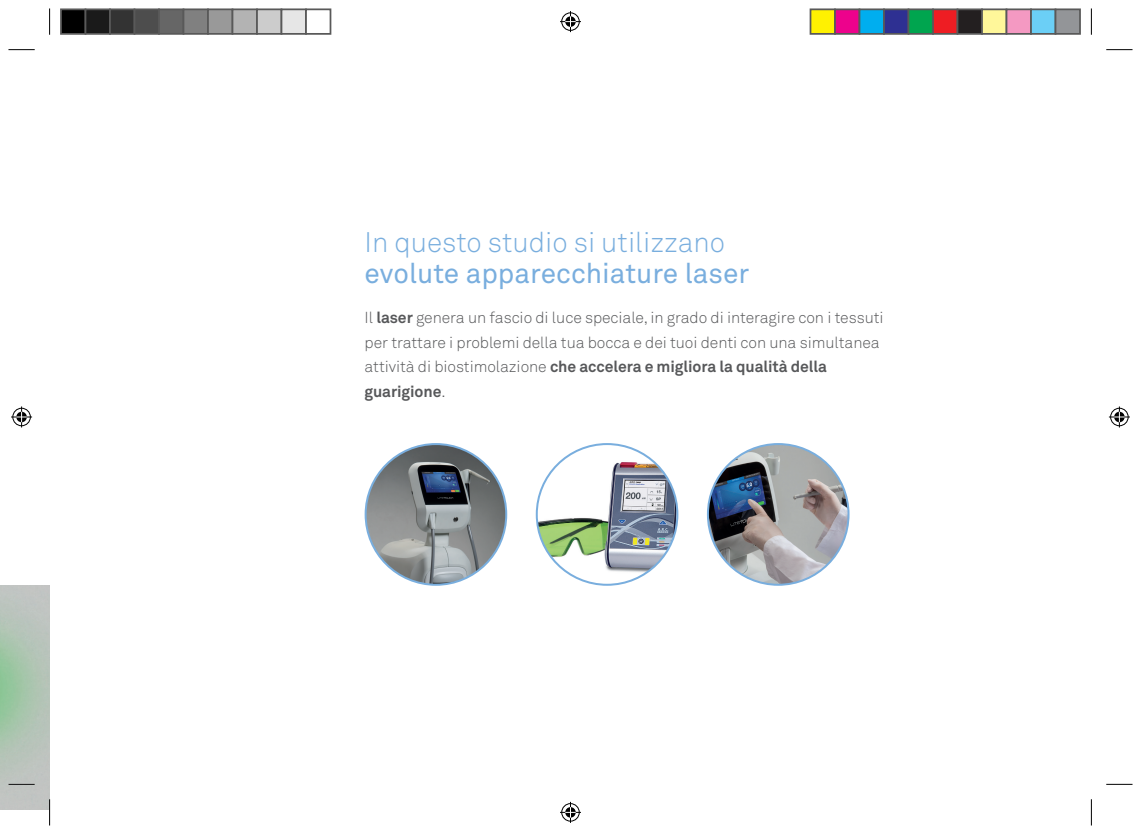
<style>
.page{position:relative;width:1141px;height:834px;background:#fff}
.page>*{position:absolute;margin:0;border:0;box-sizing:border-box;transform-origin:0 0}
.t1{font:28px "Akkurat Pro";color:#79aede}
.t2{font:28px "Akkurat Light Pro";color:#79aede}
.t3{font:15.75px/24.5px "Akkurat Light Pro";letter-spacing:-.005em;color:#57585a}
.s1{font-family:"Akkurat";font-weight:700}
.s2{font-family:"Akkurat Pro";font-weight:700}
</style>
<div class="page">
<img style="left:0;top:585px;width:50px;height:224px">
<img style="left:366px;top:444px;width:140px;height:140px;border-radius:70px">
<img style="left:537px;top:444px;width:140px;height:140px;border-radius:70px">
<img style="left:708px;top:444px;width:141px;height:140px;border-radius:70px">
<svg style="left:8px;top:49px;width:27px;height:1px"></svg>
<svg style="left:1106px;top:49px;width:26px;height:1px"></svg>
<svg style="left:8px;top:783px;width:27px;height:1px"></svg>
<svg style="left:1106px;top:783px;width:26px;height:1px"></svg>
<svg style="left:49px;top:8px;width:1px;height:27px"></svg>
<svg style="left:49px;top:799px;width:1px;height:26px"></svg>
<svg style="left:1091px;top:8px;width:1px;height:27px"></svg>
<svg style="left:1091px;top:799px;width:1px;height:26px"></svg>
<svg style="left:560px;top:11px;width:21px;height:21px"></svg>
<svg style="left:560px;top:801px;width:21px;height:21px"></svg>
<svg style="left:11px;top:406px;width:21px;height:21px"></svg>
<svg style="left:1109px;top:406px;width:21px;height:21px"></svg>
<div style="left:61px;top:9px;width:24px;height:25px;background:#000"></div>
<div style="left:60px;top:8px;width:26px;height:27px;border:2px solid #595959"></div>
<div style="left:85px;top:9px;width:25px;height:25px;background:#1a1a1a"></div>
<div style="left:85px;top:8px;width:26px;height:27px;border:2px solid #595959"></div>
<div style="left:110px;top:9px;width:24px;height:25px;background:#333"></div>
<div style="left:109px;top:8px;width:26px;height:27px;border:2px solid #595959"></div>
<div style="left:134px;top:9px;width:25px;height:25px;background:#4d4d4d"></div>
<div style="left:134px;top:8px;width:26px;height:27px;border:2px solid #595959"></div>
<div style="left:159px;top:9px;width:24px;height:25px;background:#666"></div>
<div style="left:158px;top:8px;width:26px;height:27px;border:2px solid #595959"></div>
<div style="left:183px;top:9px;width:25px;height:25px;background:#808080"></div>
<div style="left:183px;top:8px;width:26px;height:27px;border:2px solid #595959"></div>
<div style="left:208px;top:9px;width:24px;height:25px;background:#999"></div>
<div style="left:207px;top:8px;width:26px;height:27px;border:2px solid #595959"></div>
<div style="left:232px;top:9px;width:25px;height:25px;background:#b3b3b3"></div>
<div style="left:232px;top:8px;width:26px;height:27px;border:2px solid #595959"></div>
<div style="left:257px;top:9px;width:24px;height:25px;background:#ccc"></div>
<div style="left:256px;top:8px;width:26px;height:27px;border:2px solid #595959"></div>
<div style="left:281px;top:9px;width:25px;height:25px;background:#e6e6e6"></div>
<div style="left:281px;top:8px;width:26px;height:27px;border:2px solid #595959"></div>
<div style="left:305px;top:8px;width:26px;height:27px;border:2px solid #595959"></div>
<div style="left:810px;top:9px;width:25px;height:25px;background:#fff101"></div>
<div style="left:810px;top:8px;width:26px;height:27px;border:2px solid #595959"></div>
<div style="left:835px;top:9px;width:24px;height:25px;background:#ed028c"></div>
<div style="left:834px;top:8px;width:26px;height:27px;border:2px solid #595959"></div>
<div style="left:859px;top:9px;width:25px;height:25px;background:#00aeef"></div>
<div style="left:859px;top:8px;width:26px;height:27px;border:2px solid #595959"></div>
<div style="left:884px;top:9px;width:24px;height:25px;background:#2e3092"></div>
<div style="left:883px;top:8px;width:26px;height:27px;border:2px solid #595959"></div>
<div style="left:908px;top:9px;width:25px;height:25px;background:#00a54f"></div>
<div style="left:908px;top:8px;width:26px;height:27px;border:2px solid #595959"></div>
<div style="left:933px;top:9px;width:24px;height:25px;background:#ee1d23"></div>
<div style="left:932px;top:8px;width:26px;height:27px;border:2px solid #595959"></div>
<div style="left:957px;top:9px;width:25px;height:25px;background:#231f20"></div>
<div style="left:957px;top:8px;width:26px;height:27px;border:2px solid #595959"></div>
<div style="left:982px;top:9px;width:24px;height:25px;background:#fff79a"></div>
<div style="left:981px;top:8px;width:26px;height:27px;border:2px solid #595959"></div>
<div style="left:1006px;top:9px;width:25px;height:25px;background:#f499c2"></div>
<div style="left:1006px;top:8px;width:26px;height:27px;border:2px solid #595959"></div>
<div style="left:1031px;top:9px;width:24px;height:25px;background:#6bcff6"></div>
<div style="left:1030px;top:8px;width:26px;height:27px;border:2px solid #595959"></div>
<div style="left:1055px;top:9px;width:25px;height:25px;background:#939598"></div>
<div style="left:1055px;top:8px;width:26px;height:27px;border:2px solid #595959"></div>
<p class="t2" style="left:365px;top:225px;width:362px">In questo studio si utilizzano</p>
<p class="t1" style="left:365px;top:257px;width:386px">evolute apparecchiature laser</p>
<p class="t3" style="left:365px;top:305px;width:520px">Il <span class="s1">laser</span> genera un fascio di luce speciale, in grado di interagire con i tessuti per trattare i problemi della tua bocca e dei tuoi denti con una simultanea attività di biostimolazione <span class="s2">che accelera e migliora la qualità della guarigione</span>.</p>
</div>
